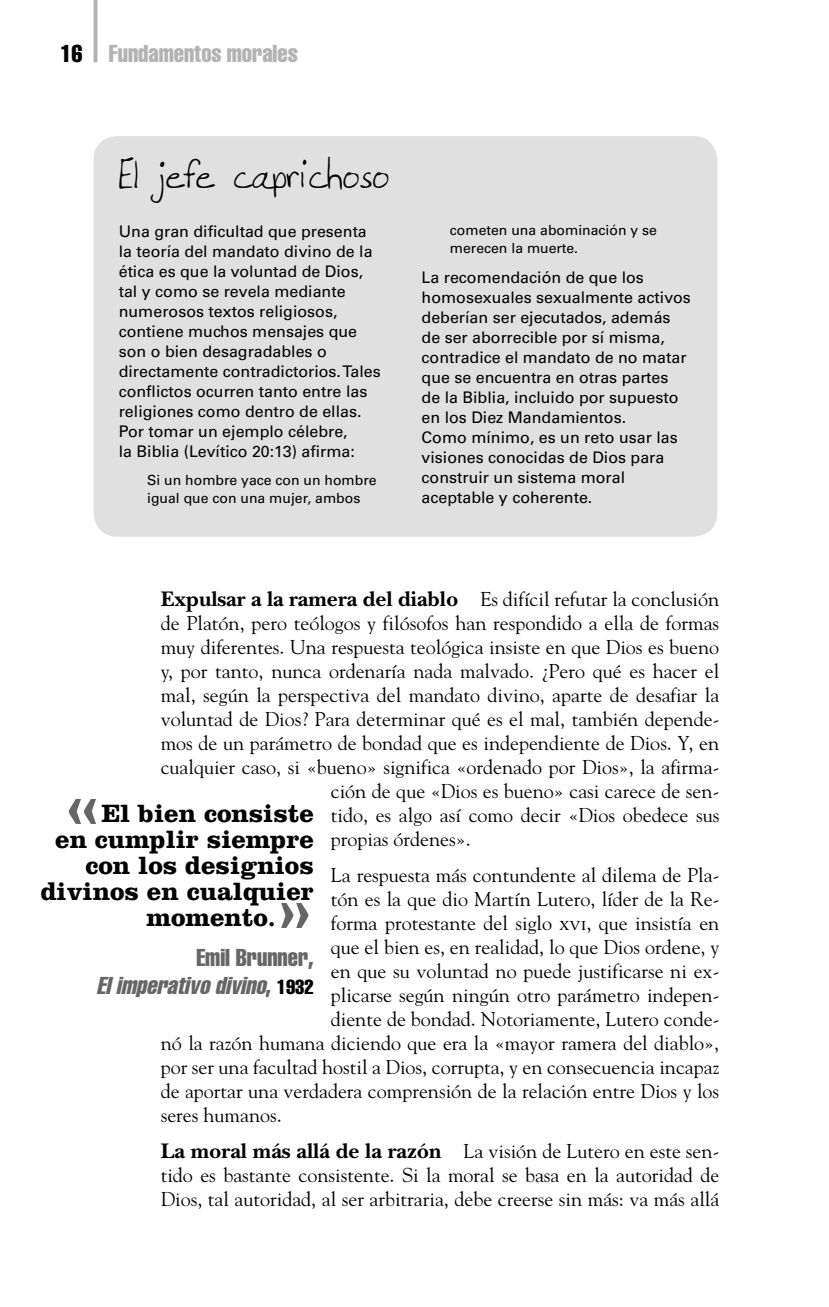
<style>
.page{position:relative;width:829px;height:1307px;background:#fff}
.page>*{position:absolute;margin:0;border:0;box-sizing:border-box;transform-origin:0 0}
.t1{font:76px "Clarendon LT Std";color:#666}
.t2{font:48px "Newells Hand";color:#000}
.t3{font:700 26px "Clarendon LT Std";color:#000}
.t4{font:italic 24px/28px "Helvetica LT Std Comp";color:#666;text-align:right}
.t5{font:24px "Helvetica LT Std Comp";color:#b3b3b3}
.t6{font:20px/24px "Goudy Std";color:#000;text-align:justify}
.t7{font:16px/20px "Univers LT Std";color:#000}
.t8{font:14px/18px "Univers LT Std";color:#000}
.s1{color:#000}
.s2{font-family:"New Baskerville Std";font-weight:700;font-size:22px}
.s3{font-family:"Goudy Old Style SC EB"}
.s4{font-style:normal}
.s5{font-style:normal;font-size:20px;color:#000}
</style>
<div class="page">
<svg style="left:93px;top:0;width:4px;height:62px"></svg>
<div style="left:93px;top:136px;width:624px;height:401px;background:#e0e0e0;border-radius:24px"></div>
<p class="t5" style="left:60px;top:40px;width:239px"><span class="s1">16</span> Fundamentos morales</p>
<p class="t2" style="left:116px;top:144px;width:273px">El jefe caprichoso</p>
<p class="t7" style="left:119px;top:221px;width:263px">Una gran dificultad que presenta la teoría del mandato divino de la ética es que la voluntad de Dios, tal y como se revela mediante numerosos textos religiosos, contiene muchos mensajes que son o bien desagradables o directamente contradictorios.Tales conflictos ocurren tanto entre las religiones como dentro de ellas.<br>Por tomar un ejemplo célebre,<br>la Biblia (Levítico 20:13) afirma:</p>
<p class="t8" style="left:147px;top:471px;width:231px">Si un hombre yace con un hombre igual que con una mujer, ambos</p>
<p class="t8" style="left:450px;top:221px;width:208px">cometen una abominación y se merecen la muerte.</p>
<p class="t7" style="left:421px;top:268px;width:271px">La recomendación de que los homosexuales sexualmente activos deberían ser ejecutados, además de ser aborrecible por sí misma, contradice el mandato de no matar que se encuentra en otras partes de la Biblia, incluido por supuesto en los Diez Mandamientos.<br>Como mínimo, es un reto usar las visiones conocidas de Dios para construir un sistema moral aceptable y coherente.</p>
<p class="t6" style="left:161px;top:587px;width:560px"><span class="s2">Expulsar a la ramera del diablo</span> Es difícil refutar la conclusión</p>
<p class="t6" style="left:161px;top:611px;width:560px">de Platón, pero teólogos y filósofos han respondido a ella de formas</p>
<p class="t6" style="left:161px;top:635px;width:560px">muy diferentes. Una respuesta teológica insiste en que Dios es bueno</p>
<p class="t6" style="left:161px;top:659px;width:560px">y, por tanto, nunca ordenaría nada malvado. ¿Pero qué es hacer el</p>
<p class="t6" style="left:161px;top:683px;width:560px">mal, según la perspectiva del mandato divino, aparte de desafiar la</p>
<p class="t6" style="left:161px;top:707px;width:560px">voluntad de Dios? Para determinar qué es el mal, también depende-</p>
<p class="t6" style="left:161px;top:731px;width:560px">mos de un parámetro de bondad que es independiente de Dios. Y, en</p>
<p class="t6" style="left:161px;top:755px;width:560px">cualquier caso, si «bueno» significa «ordenado por Dios», la afirma-</p>
<p class="t6" style="left:331px;top:779px;width:390px">ción de que «Dios es bueno» casi carece de sen-</p>
<p class="t6" style="left:331px;top:803px;width:390px">tido, es algo así como decir «Dios obedece sus</p>
<p class="t6" style="left:331px;top:827px;width:141px">propias órdenes».</p>
<p class="t6" style="left:331px;top:863px;width:390px">La respuesta más contundente al dilema de Pla-</p>
<p class="t6" style="left:331px;top:887px;width:390px">tón es la que dio Martín Lutero, líder de la Re-</p>
<p class="t6" style="left:331px;top:911px;width:390px">forma protestante del siglo <span class="s3">xvi</span>, que insistía en</p>
<p class="t6" style="left:331px;top:935px;width:390px">que el bien es, en realidad, lo que Dios ordene, y</p>
<p class="t6" style="left:331px;top:959px;width:390px">en que su voluntad no puede justificarse ni ex-</p>
<p class="t6" style="left:331px;top:983px;width:390px">plicarse según ningún otro parámetro indepen-</p>
<p class="t6" style="left:331px;top:1007px;width:390px">diente de bondad. Notoriamente, Lutero conde-</p>
<p class="t6" style="left:161px;top:1031px;width:560px">nó la razón humana diciendo que era la «mayor ramera del diablo»,</p>
<p class="t6" style="left:161px;top:1055px;width:560px">por ser una facultad hostil a Dios, corrupta, y en consecuencia incapaz</p>
<p class="t6" style="left:161px;top:1079px;width:560px">de aportar una verdadera comprensión de la relación entre Dios y los</p>
<p class="t6" style="left:161px;top:1103px;width:123px">seres humanos.</p>
<p class="t6" style="left:161px;top:1139px;width:560px"><span class="s2">La moral más allá de la razón</span> La visión de Lutero en este sen&shy;tido es bastante consistente. Si la moral se basa en la autoridad de Dios, tal autoridad, al ser arbitraria, debe creerse sin más: va más allá</p>
<p class="t1" style="left:63px;top:779px;width:39px">«</p>
<p class="t3" style="left:101px;top:798px;width:214px">El bien consiste</p>
<p class="t3" style="left:55px;top:824px;width:260px">en cumplir siempre</p>
<p class="t3" style="left:85px;top:850px;width:230px">con los designios</p>
<p class="t3" style="left:41px;top:876px;width:275px">divinos en cualquier</p>
<p class="t3" style="left:146px;top:902px;width:131px">momento.</p>
<p class="t1" style="left:276px;top:883px;width:39px">»</p>
<p class="t4" style="left:97px;top:944px;width:219px"><span class="s4">Emil Brunner,<br></span>El imperativodivino<span class="s4">,</span> <span class="s5">1932</span></p>
</div>
